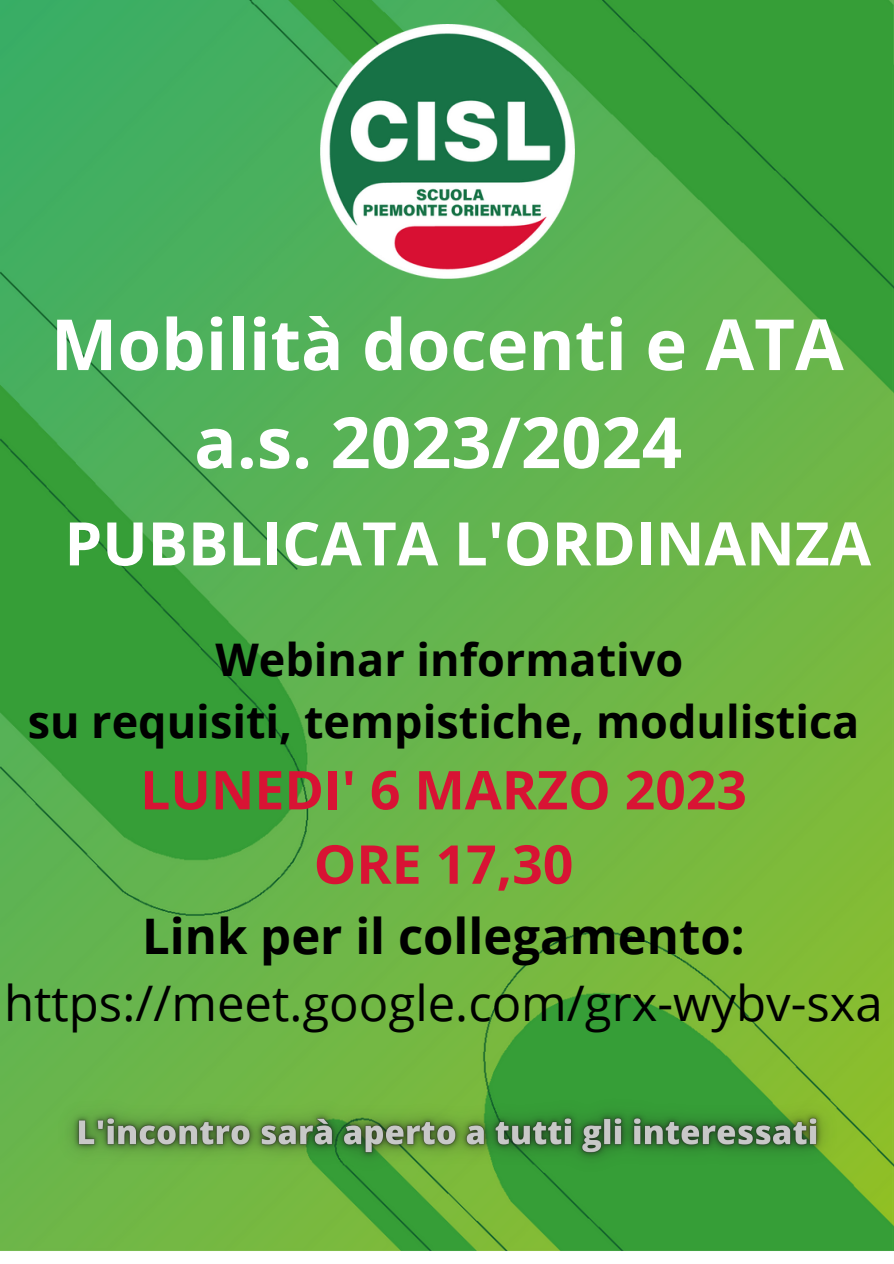
<style>
.page{position:relative;width:894px;height:1264px;background:#fff}
.page>*{position:absolute;margin:0;border:0;box-sizing:border-box;transform-origin:0 0}
.t1{font:700 70.5px/97.9px "Open Sans";color:#fff;text-align:center}
.t2{font:700 60px "Open Sans";color:#fff}
.t3{font:700 53.55px/74.2px "Open Sans";color:#d81334;text-align:center}
.t4{font:49.05px "Open Sans";color:#000}
.t5{font:700 49.05px "Open Sans";color:#000}
.t6{font:700 45px/61.9px "Open Sans";color:#000;text-align:center}
</style>
<div class="page">
<img style="left:0;top:0;width:893px;height:1251px">
<img style="left:320px;top:25px;width:254px;height:253px">
<img style="left:40px;top:1071px;width:815px;height:120px">
<h1 class="t1" style="left:51px;top:294px;width:794px">Mobilità docenti e ATA a.s. 2023/2024</h1>
<h2 class="t2" style="left:64px;top:501px;width:807px">PUBBLICATA L'ORDINANZA</h2>
<p class="t6" style="left:28px;top:628px;width:833px">Webinar informativo<br>su requisiti, tempistiche, modulistica</p>
<p class="t3" style="left:140px;top:751px;width:608px">LUNEDI' 6 MARZO 2023<br>ORE 17,30</p>
<p class="t5" style="left:142px;top:901px;width:603px">Link per il collegamento:</p>
<p class="t4" style="left:4px;top:968px;width:879px">https://meet.google.com/grx-wybv-sxa</p>
</div>
